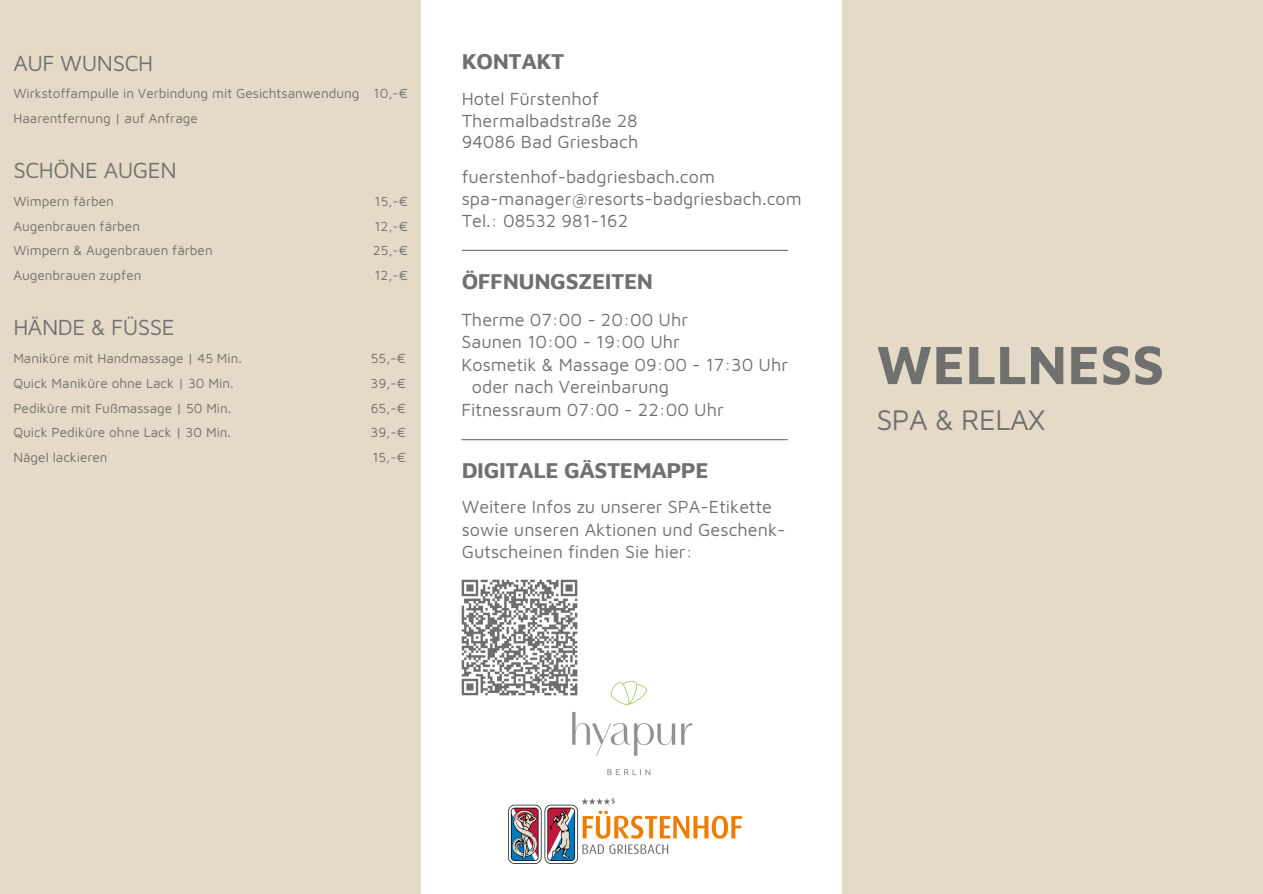
<style>
.page{position:relative;width:1263px;height:894px;background:#fff}
.page>*{position:absolute;margin:0;border:0;box-sizing:border-box;transform-origin:0 0}
.t1{font:700 55.5px "Maven Pro";color:#70706f}
.t2{font:29.1px "Maven Pro";letter-spacing:-.02em;color:#70706f}
.t3{font:700 22.5px "Maven Pro";letter-spacing:-.02em;color:#70706f}
.t4{font:22.5px "Maven Pro";letter-spacing:-.02em;color:#70706f}
.t5{font:18px/21.9px "Maven Pro";color:#70706f}
.t6{font:13.5px "Maven Pro";color:#70706f}
</style>
<div class="page">
<div style="left:0;top:0;width:1263px;height:893px;background:#e4dac7"></div>
<div style="left:421px;top:0;width:421px;height:893px;background:#fff"></div>
<img style="left:461px;top:579px;width:117px;height:117px">
<img style="left:508px;top:804px;width:233px;height:58px">
<hr style="left:462px;top:250px;width:326px;height:1px;background:#70706f">
<hr style="left:461px;top:439px;width:327px;height:1px;background:#70706f">
<img style="left:519px;top:658px;width:222px;height:150px">
<h3 class="t4" style="left:13px;top:49px;width:141px">AUF WUNSCH</h3>
<h4 class="t6" style="left:13px;top:85px;width:348px">Wirkstoffampulle in Verbindung mit Gesichtsanwendung</h4>
<p class="t6" style="left:13px;top:110px;width:186px">Haarentfernung | auf Anfrage</p>
<p class="t6" style="left:374px;top:85px;width:36px">10,-€</p>
<p class="t4" style="left:13px;top:156px;width:165px">SCHÖNE AUGEN</p>
<h4 class="t6" style="left:13px;top:193px;width:102px">Wimpern färben</h4>
<p class="t6" style="left:13px;top:218px;width:128px">Augenbrauen färben</p>
<p class="t6" style="left:13px;top:242px;width:201px">Wimpern &amp; Augenbrauen färben</p>
<p class="t6" style="left:13px;top:267px;width:130px">Augenbrauen zupfen</p>
<p class="t4" style="left:13px;top:313px;width:163px">HÄNDE &amp; FÜSSE</p>
<p class="t6" style="left:13px;top:350px;width:230px">Maniküre mit Handmassage | 45 Min.</p>
<p class="t6" style="left:13px;top:375px;width:222px">Quick Maniküre ohne Lack | 30 Min.</p>
<p class="t6" style="left:13px;top:399px;width:219px">Pediküre mit Fußmassage | 50 Min.</p>
<p class="t6" style="left:13px;top:424px;width:219px">Quick Pediküre ohne Lack | 30 Min.</p>
<p class="t6" style="left:13px;top:449px;width:96px">Nägel lackieren</p>
<p class="t6" style="left:375px;top:193px;width:35px">15,-€</p>
<p class="t6" style="left:374px;top:218px;width:35px">12,-€</p>
<p class="t6" style="left:373px;top:242px;width:37px">25,-€</p>
<p class="t6" style="left:374px;top:267px;width:35px">12,-€</p>
<p class="t6" style="left:371px;top:350px;width:36px">55,-€</p>
<p class="t6" style="left:370px;top:375px;width:37px">39,-€</p>
<h3 class="t6" style="left:371px;top:399px;width:37px">65,-€</h3>
<h5 class="t6" style="left:370px;top:424px;width:37px">39,-€</h5>
<h5 class="t6" style="left:372px;top:449px;width:35px">15,-€</h5>
<h5 class="t3" style="left:462px;top:48px;width:104px">KONTAKT</h5>
<p class="t5" style="left:462px;top:87px;width:178px">Hotel Fürstenhof<br>Thermalbadstraße 28<br>94086 Bad Griesbach</p>
<p class="t5" style="left:462px;top:166px;width:341px">fuerstenhof-badgriesbach.com spa-manager@resorts-badgriesbach.com<br>Tel.: 08532 981-162</p>
<h5 class="t3" style="left:462px;top:267px;width:193px">ÖFFNUNGSZEITEN</h5>
<h3 class="t5" style="left:461px;top:308px;width:228px">Therme 07:00 - 20:00 Uhr</h3>
<h3 class="t5" style="left:461px;top:330px;width:220px">Saunen 10:00 - 19:00 Uhr</h3>
<h3 class="t5" style="left:461px;top:353px;width:328px">Kosmetik &amp; Massage 09:00 - 17:30 Uhr</h3>
<h3 class="t5" style="left:472px;top:375px;width:199px">oder nach Vereinbarung</h3>
<h3 class="t5" style="left:461px;top:398px;width:264px">Fitnessraum 07:00 - 22:00 Uhr</h3>
<p class="t3" style="left:462px;top:456px;width:249px">DIGITALE GÄSTEMAPPE</p>
<h1 class="t5" style="left:462px;top:495px;width:325px;line-height:22.5px">Weitere Infos zu unserer SPA-Etikette sowie unseren Aktionen und Geschenk-<br>Gutscheinen finden Sie hier:</h1>
<p class="t1" style="left:876px;top:330px;width:289px">WELLNESS</p>
<p class="t2" style="left:876px;top:402px;width:171px">SPA &amp; RELAX</p>
</div>
